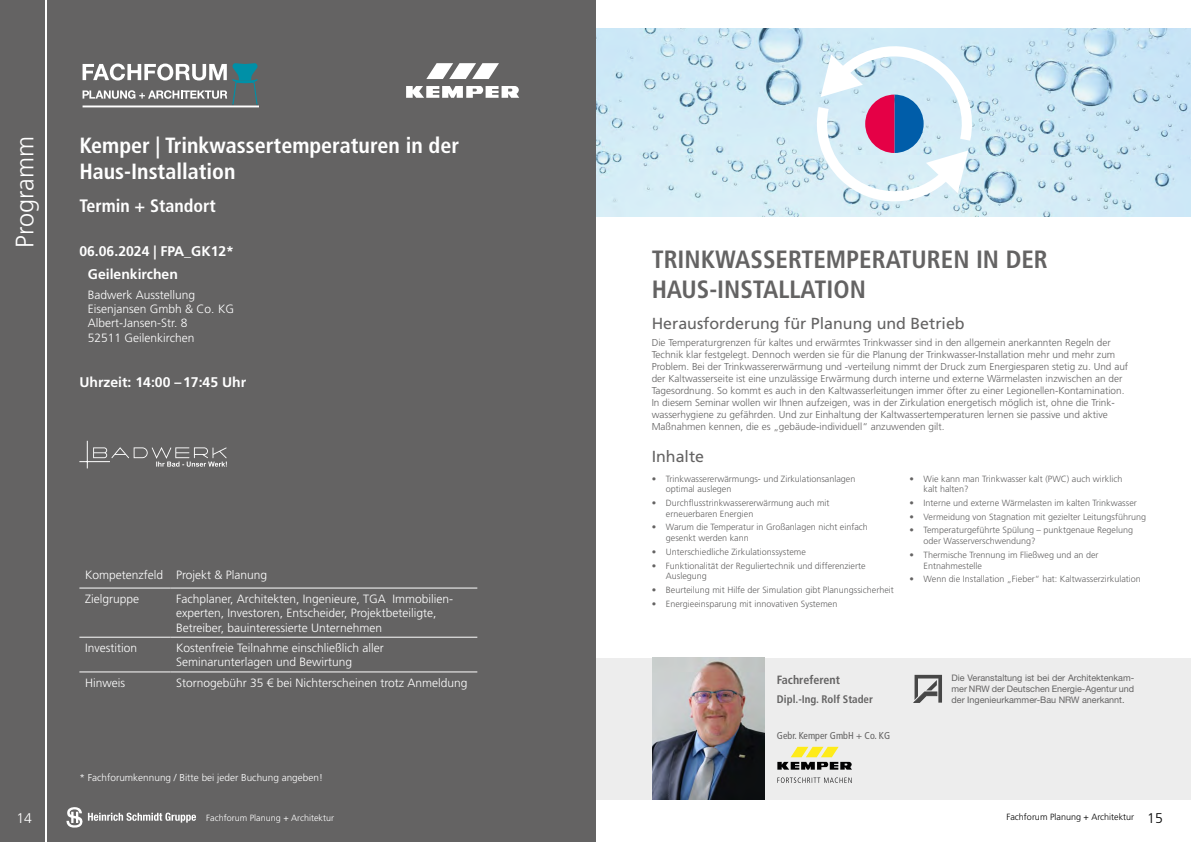
<style>
.page{position:relative;width:1191px;height:842px;background:#fff}
.page>*{position:absolute;margin:0;border:0;box-sizing:border-box;transform-origin:0 0}
.t1{font:300 25.2px "Frutiger LT Std";color:#fff}
.Seitentitel{font:700 condensed 25px/30px "Frutiger LT Std";color:#646363}
.Seitentitel_weiß_größer{font:700 condensed 22px/26.4px "Frutiger LT Std";color:#fff}
.Seitentitel_weiß{font:700 condensed 18px "Frutiger LT Std";color:#fff}
.Fließtext_Titel{font:16px "Frutiger LT Std";color:#646363}
.Fließtext{font:16px "Frutiger LT Std";color:#646363}
.Fließtext_Titel___Datum_weiß{font:700 14px "Frutiger LT Std";color:#fff}
.t2{font:300 14px "Frutiger LT Std";color:#fff}
.Fließtext_weiß{font:300 12px/14.4px "Frutiger LT Std";color:#fff}
.Referent_Titel{font:700 condensed 12px "Frutiger LT Std";color:#646363}
.Referent{font:700 condensed 11px "Frutiger LT Std";color:#646363}
.Fließtext-2{font:300 10px/12px "Frutiger LT Std";color:#646363}
.Fließtext_weiß_Sternchen{font:300 10px "Frutiger LT Std";color:#fff}
.Firma{font:condensed 10px "Frutiger LT Std";color:#646363}
.t3{font:300 9px/10.8px "Frutiger LT Std";color:#646363}
.t4{font:9px/10.8px "Helvetica Neue LT Std";color:#646363;text-align:justify}
.t5{font:300 9px "Frutiger LT Std";color:#000}
.t6{font:300 9px "Frutiger LT Std";color:#fff}
.s1{font-size:14px}
</style>
<div class="page">
<div style="left:595px;top:658px;width:596px;height:141px;background:#ededed"></div>
<div style="left:0;top:0;width:45px;height:842px;background:#646363"></div>
<svg style="left:777px;top:777px;width:74px;height:6px"></svg>
<svg style="left:777px;top:747px;width:75px;height:23px"></svg>
<img style="left:652px;top:658px;width:112px;height:141px">
<svg style="left:913px;top:675px;width:29px;height:28px"></svg>
<svg style="left:595px;top:28px;width:596px;height:189px;background:#cae4f1"></svg>
<svg style="left:816px;top:29px;width:157px;height:188px"></svg>
<div style="left:47px;top:0;width:548px;height:842px;background:#646363"></div>
<svg style="left:66px;top:807px;width:130px;height:21px"></svg>
<svg style="left:87px;top:441px;width:140px;height:27px"></svg>
<hr style="left:79px;top:461px;width:31px;height:1px;background:#fff">
<svg style="left:426px;top:63px;width:73px;height:16px"></svg>
<svg style="left:406px;top:86px;width:113px;height:12px"></svg>
<hr style="left:79px;top:588px;width:91px;height:1px;background:#fff">
<hr style="left:170px;top:588px;width:307px;height:1px;background:#fff">
<hr style="left:79px;top:637px;width:91px;height:1px;background:#fff">
<hr style="left:170px;top:637px;width:307px;height:1px;background:#fff">
<hr style="left:79px;top:672px;width:91px;height:1px;background:#fff">
<hr style="left:170px;top:672px;width:307px;height:1px;background:#fff">
<svg style="left:83px;top:63px;width:175px;height:42px"></svg>
<hr style="left:83px;top:105px;width:176px;height:2px;background:#fff">
<h1 class="t1" style="left:10px;top:248px;width:113px;rotate:-90deg">Programm</h1>
<h3 class="t2" style="left:17px;top:810px;width:17px">14</h3>
<p class="Seitentitel_weiß_größer" style="left:79px;top:132px;width:381px">Kemper | Trinkwassertemperaturen in der<br>Haus-Installation</p>
<p class="Seitentitel_weiß" style="left:79px;top:195px;width:138px">Termin + Standort</p>
<p class="Fließtext_Titel___Datum_weiß" style="left:79px;top:243px;width:156px">06.06.2024 | FPA_GK12*</p>
<p class="Fließtext_Titel___Datum_weiß" style="left:88px;top:265px;width:91px">Geilenkirchen</p>
<p class="Fließtext_weiß" style="left:88px;top:287px;width:109px">Badwerk Ausstellung</p>
<p class="Fließtext_weiß" style="left:88px;top:302px;width:148px">Eisenjansen Gmbh &amp; Co. KG</p>
<p class="Fließtext_weiß" style="left:88px;top:316px;width:101px">Albert-Jansen-Str. 8</p>
<p class="Fließtext_weiß" style="left:88px;top:331px;width:108px">52511 Geilenkirchen</p>
<p class="Fließtext_Titel___Datum_weiß" style="left:79px;top:374px;width:168px">Uhrzeit: 14:00 –17:45 Uhr</p>
<p class="Seitentitel" style="left:651px;top:245px;width:398px">TRINKWASSERTEMPERATUREN IN DER<br>HAUS-INSTALLATION</p>
<p class="Fließtext_Titel" style="left:651px;top:314px;width:314px">Herausforderung für Planung und Betrieb</p>
<p class="Fließtext-2" style="left:651px;top:337px;width:478px">Die Temperaturgrenzen für kaltes und erwärmtes Trinkwasser sind in den allgemein anerkannten Regeln der Technik klar festgelegt. Dennoch werden sie für die Planung der Trinkwasser-Installation mehr und mehr zum Problem. Bei der Trinkwassererwärmung und -verteilung nimmt der Druck zum Energiesparen stetig zu. Und auf der Kaltwasserseite ist eine unzulässige Erwärmung durch interne und externe Wärmelasten inzwischen an der Tagesordnung. So kommt es auch in den Kaltwasserleitungen immer öfter zu einer Legionellen-Kontamination.</p>
<p class="Fließtext-2" style="left:651px;top:397px;width:465px">In diesem Seminar wollen wir Ihnen aufzeigen, was in der Zirkulation energetisch möglich ist, ohne die Trink&shy;wasserhygiene zu gefährden. Und zur Einhaltung der Kaltwassertemperaturen lernen sie passive und aktive<br>Maßnahmen kennen, die es „gebäude-individuell“ anzuwenden gilt.</p>
<p class="Fließtext" style="left:651px;top:447px;width:54px">Inhalte</p>
<p class="t3" style="left:923px;top:473px;width:200px;text-indent:-14px">• Wie kann man Trinkwasser kalt (PWC) auch wirklich kalt halten?</p>
<p class="t3" style="left:909px;top:498px;width:229px">• Interne und externe Wärmelasten im kalten Trinkwasser</p>
<p class="t3" style="left:909px;top:511px;width:238px">• Vermeidung von Stagnation mit gezielter Leitungsführung</p>
<p class="t3" style="left:923px;top:525px;width:211px;text-indent:-14px">• Temperaturgeführte Spülung – punktgenaue Regelung oder Wasserverschwendung?</p>
<p class="t3" style="left:923px;top:549px;width:177px;text-indent:-14px">• Thermische Trennung im Fließweg und an der<br>Entnahmestelle</p>
<p class="t3" style="left:666px;top:473px;width:191px;text-indent:-14px">• Trinkwassererwärmungs- und Zirkulationsanlagen optimal auslegen</p>
<p class="t3" style="left:666px;top:498px;width:165px;text-indent:-14px">• Durchflusstrinkwassererwärmung auch mit erneuerbaren Energien</p>
<p class="t3" style="left:666px;top:522px;width:204px;text-indent:-14px">• Warum die Temperatur in Großanlagen nicht einfach gesenkt werden kann</p>
<p class="t3" style="left:651px;top:546px;width:156px">• Unterschiedliche Zirkulationssysteme</p>
<p class="t3" style="left:666px;top:560px;width:201px;text-indent:-14px">• Funktionalität der Reguliertechnik und differenzierte<br>Auslegung</p>
<p class="t3" style="left:651px;top:585px;width:244px">• Beurteilung mit Hilfe der Simulation gibt Planungssicherheit</p>
<p class="t3" style="left:651px;top:598px;width:187px">• Energieeinsparung mit innovativen Systemen</p>
<p class="Fließtext_weiß" style="left:85px;top:568px;width:80px">Kompetenzfeld</p>
<p class="t3" style="left:909px;top:574px;width:233px">• Wenn die Installation „Fieber“ hat: Kaltwasserzirkulation</p>
<p class="Fließtext_weiß" style="left:176px;top:568px;width:93px">Projekt &amp; Planung</p>
<p class="Fließtext_weiß" style="left:85px;top:591px;width:56px">Zielgruppe</p>
<p class="Fließtext_weiß" style="left:176px;top:591px;width:279px">Fachplaner, Architekten, Ingenieure, TGA Immobilien&shy;experten, Investoren, Entscheider, Projektbeteiligte,<br>Betreiber, bauinteressierte Unternehmen</p>
<p class="Fließtext_weiß" style="left:85px;top:641px;width:53px">Investition</p>
<p class="Fließtext_weiß" style="left:176px;top:641px;width:209px">Kostenfreie Teilnahme einschließlich aller<br>Seminarunterlagen und Bewirtung</p>
<p class="Fließtext_weiß" style="left:85px;top:675px;width:42px">Hinweis</p>
<p class="Fließtext_weiß" style="left:176px;top:675px;width:293px">Stornogebühr 35 € bei Nichterscheinen trotz Anmeldung</p>
<p class="Referent_Titel" style="left:777px;top:672px;width:64px">Fachreferent</p>
<p class="Referent" style="left:777px;top:692px;width:98px">Dipl.-Ing. Rolf Stader</p>
<p class="Firma" style="left:777px;top:730px;width:115px">Gebr. Kemper GmbH + Co. KG</p>
<p class="t4" style="left:951px;top:672px;width:184px">Die Veranstaltung ist bei der Architektenkam&shy;mer NRW der Deutschen Energie-Agentur und der Ingenieurkammer-Bau NRW anerkannt.</p>
<p class="Fließtext_weiß_Sternchen" style="left:79px;top:771px;width:245px">* Fachforumkennung / Bitte bei jeder Buchung angeben!</p>
<p class="t6" style="left:206px;top:812px;width:129px">Fachforum Planung + Architektur</p>
<p class="t5" style="left:1006px;top:812px;width:158px">Fachforum Planung + Architektur <span class="s1">15</span></p>
</div>
